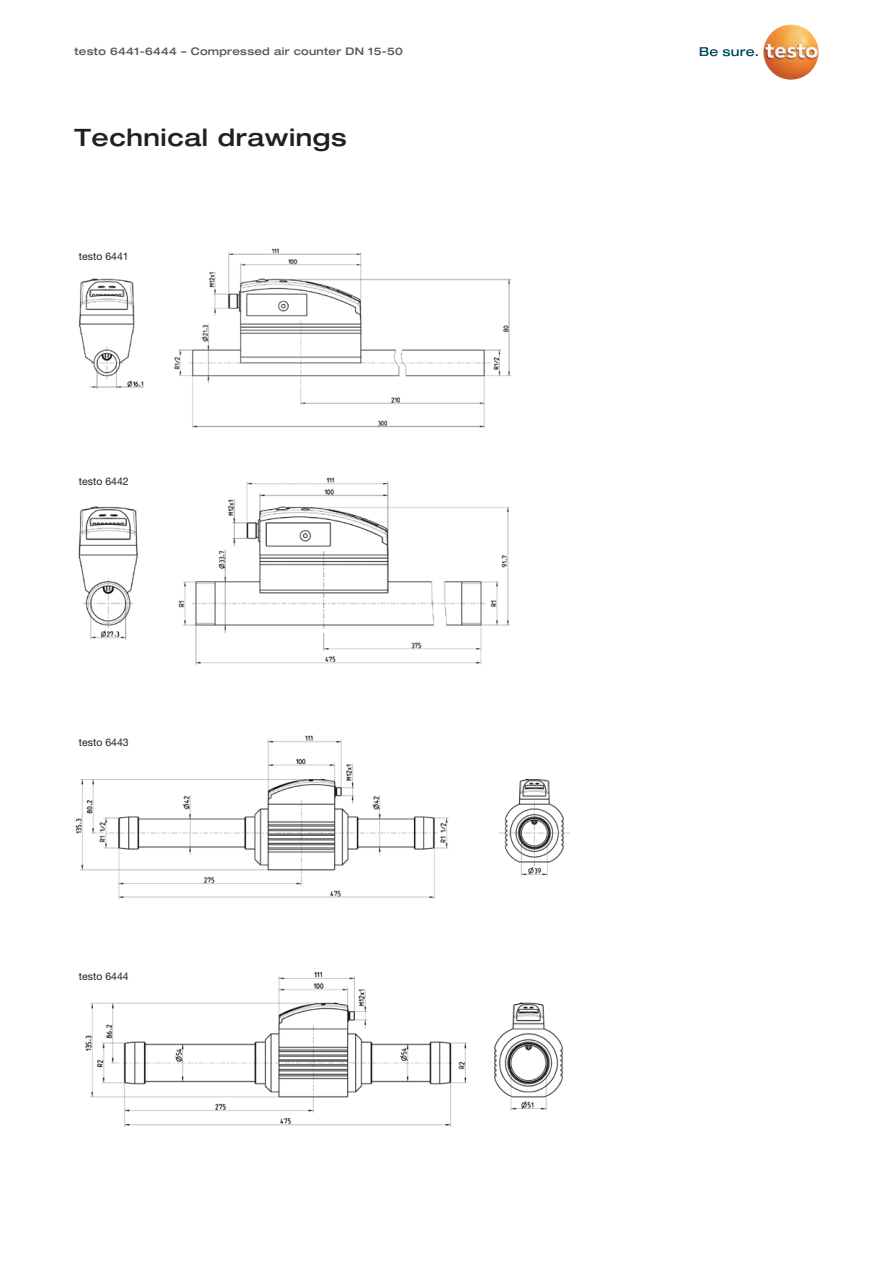
<style>
.page{position:relative;width:893px;height:1263px;background:#fff}
.page>*{position:absolute;margin:0;border:0;box-sizing:border-box;transform-origin:0 0}
.t1{font:500 expanded 24px "Helvetica Neue LTW1 G";letter-spacing:.025em;color:#231f20}
.t2{font:500 expanded 10.5px "Helvetica Neue LTW1 G";letter-spacing:.025em;color:#57585a}
.t3{font:10.5px "Helvetica Neue LTW1 G";color:#231f20}
</style>
<div class="page">
<img style="left:79px;top:248px;width:433px;height:181px">
<img style="left:78px;top:477px;width:432px;height:188px">
<img style="left:75px;top:735px;width:495px;height:164px">
<img style="left:85px;top:971px;width:478px;height:156px">
<svg style="left:700px;top:47px;width:58px;height:9px"></svg>
<img style="left:763px;top:24px;width:56px;height:56px;border-radius:28px">
<p class="t2" style="left:74px;top:44px;width:330px">testo 6441-6444 – Compressed air counter DN 15-50</p>
<h1 class="t1" style="left:74px;top:122px;width:274px">Technical drawings</h1>
<p class="t3" style="left:79px;top:250px;width:51px">testo 6441</p>
<p class="t3" style="left:79px;top:474px;width:51px">testo 6442</p>
<p class="t3" style="left:79px;top:735px;width:51px">testo 6443</p>
<p class="t3" style="left:79px;top:969px;width:51px">testo 6444</p>
</div>
